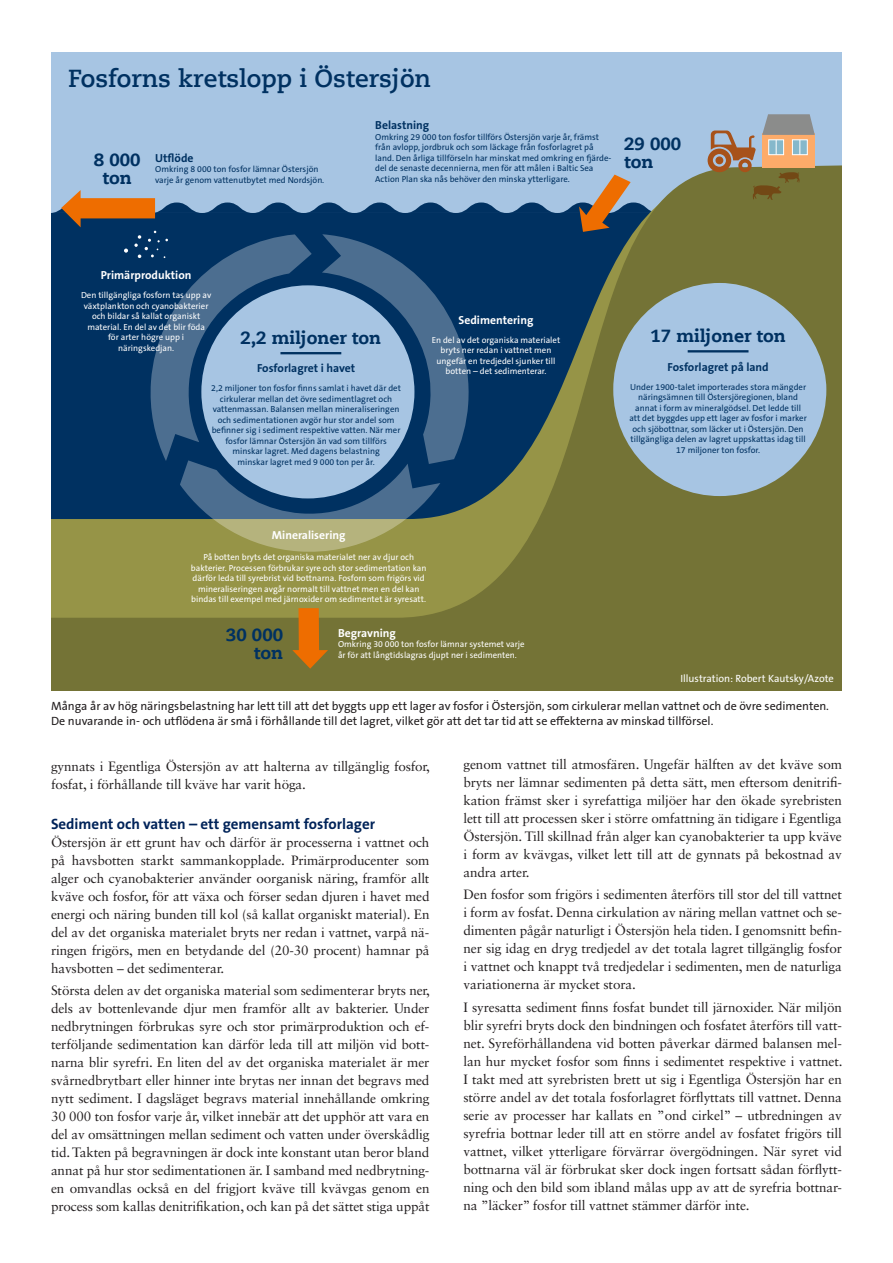
<style>
.page{position:relative;width:893px;height:1263px;background:#fff}
.page>*{position:absolute;margin:0;border:0;box-sizing:border-box;transform-origin:0 0}
.t1{font:700 24.6px "Caecilia Com 75";color:#003161}
.t2{font:800 17.55px/18.1px "Caecilia Com 85";color:#003161;text-align:center}
.Mellanrubriker{font:700 15px "The Sans B W7";color:#002359}
.Brödtext{font:13.5px/18px "Sabon LT Std";letter-spacing:-.01em;color:#231f20;text-align:justify}
.Bildtext{font:12px/15px "The Sans B W5 Plain";color:#231f20}
.t3{font:700 11.7px "The Sans B W7";color:#003161}
.t4{font:700 11.7px "The Sans B W7";color:#fff}
.Fotograf{font:10.5px "The Sans B W5 Plain";color:#fff}
.t5{font:8.7px/10.5px "The Sans B W5 Plain";color:#003161}
.t6{font:8.7px/10.5px "The Sans B W5 Plain";color:#fff;text-align:center}
</style>
<div class="page">
<div style="left:51px;top:52px;width:791px;height:602px;background:#a7c5e3"></div>
<svg style="left:51px;top:165px;width:791px;height:525px;fill:#747336"></svg>
<svg style="left:292px;top:608px;width:36px;height:61px"></svg>
<svg style="left:708px;top:114px;width:107px;height:86px"></svg>
<div style="left:613px;top:283px;width:213px;height:213px;background:#a7c5e3;border-radius:50%"></div>
<hr style="left:688px;top:350px;width:60px;height:2px;background:#003161">
<svg style="left:151px;top:258px;width:318px;height:294px"></svg>
<svg style="left:51px;top:175px;width:608px;height:83px"></svg>
<p class="t1" style="left:68px;top:62px;width:364px">Fosforns kretslopp i Östersjön</p>
<p class="t2" style="left:94px;top:150px;width:48px">8 000 ton</p>
<p class="t3" style="left:155px;top:150px;width:40px">Utflöde</p>
<p class="t5" style="left:155px;top:164px;width:171px">Omkring 8 000 ton fosfor lämnar Östersjön varje år genom vattenutbytet med Nordsjön.</p>
<p class="t3" style="left:375px;top:118px;width:56px">Belastning</p>
<p class="t5" style="left:375px;top:132px;width:238px">Omkring 29 000 ton fosfor tillförs Östersjön varje år, främst från avlopp, jordbruk och som läckage från fosforlagret på land. Den årliga tillförseln har minskat med omkring en ärde&shy;del de senaste decennierna, men för att målen i Baltic Sea Action Plan ska nås behöver den minska ytterligare.</p>
<p class="t2" style="left:624px;top:134px;width:59px;text-align:left">29 000 ton</p>
<p class="t4" style="left:101px;top:268px;width:92px">Primärproduktion</p>
<p class="t6" style="left:81px;top:290px;width:132px">Den tillgängliga fosforn tas upp av växtplankton och cyanobakterier och bildar så kallat organiskt material. En del av det blir föda för arter högre upp i näringskedjan.</p>
<p class="t2" style="left:241px;top:329px;width:142px">2,2 miljoner ton</p>
<p class="t3" style="left:257px;top:361px;width:100px">Fosforlagret i havet</p>
<p class="t5" style="left:211px;top:383px;width:191px;text-align:center">2,2 miljoner ton fosfor finns samlat i havet där det cirkulerar mellan det övre sedimentlagret och vattenmassan. Balansen mellan mineraliseringen och sedimentationen avgör hur stor andel som befinner sig i sediment respektive vatten. När mer fosfor lämnar Östersjön än vad som tillförs minskar lagret. Med dagens belastning<br>minskar lagret med 9 000 ton per år.</p>
<p class="t4" style="left:459px;top:312px;width:76px">Sedimentering</p>
<p class="t6" style="left:432px;top:335px;width:130px">En del av det organiska materialet bryts ner redan i vattnet men ungefär en tredjedel sjunker till botten – det sedimenterar.</p>
<p class="t4" style="left:272px;top:528px;width:75px">Mineralisering</p>
<p class="t6" style="left:191px;top:552px;width:237px">På botten bryts det organiska materialet ner av djur och bakterier. Processen förbrukar syre och stor sedimentation kan därför leda till syrebrist vid bottnarna. Fosforn som frigörs vid mineraliseringen avgår normalt till vattnet men en del kan bindas till exempel med järnoxider om sedimentet är syresatt.</p>
<p class="t2" style="left:226px;top:625px;width:59px;text-align:right">30 000 ton</p>
<p class="t4" style="left:338px;top:625px;width:59px">Begravning</p>
<p class="t6" style="left:338px;top:639px;width:188px;text-align:left">Omkring 30 000 ton fosfor lämnar systemet varje år för att långtidslagras djupt ner i sedimenten.</p>
<p class="t2" style="left:650px;top:327px;width:137px">17 miljoner ton</p>
<p class="t3" style="left:667px;top:359px;width:103px">Fosforlagret på land</p>
<p class="t5" style="left:629px;top:381px;width:179px;text-align:center">Under 1900-talet importerades stora mängder näringsämnen till Östersjöregionen, bland annat i form av mineralgödsel. Det ledde till att det byggdes upp ett lager av fosfor i marker och sjöbottnar, som läcker ut i Östersjön. Den tillgängliga delen av lagret uppskattas idag till 17 miljoner ton fosfor.</p>
<p class="Fotograf" style="left:680px;top:672px;width:155px">Illustration: Robert Kautsky/Azote</p>
<p class="Bildtext" style="left:51px;top:698px;width:779px">Många år av hög näringsbelastning har lett till att det byggts upp ett lager av fosfor i Östersjön, som cirkulerar mellan vattnet och de övre sedimenten.<br>De nuvarande in- och utflödena är små i förhållande till det lagret, vilket gör att det tar tid att se effekterna av minskad tillförsel.</p>
<p class="Brödtext" style="left:51px;top:757px;width:380px">gynnats i Egentliga Östersjön av att halterna av tillgänglig fosfor, fosfat, i förhållande till kväve har varit höga.</p>
<p class="Mellanrubriker" style="left:51px;top:814px;width:325px">Sediment och vatten – ett gemensamt fosforlager</p>
<p class="Brödtext" style="left:51px;top:833px;width:380px">Östersjön är ett grunt hav och därför är processerna i vattnet och på havsbotten starkt sammankopplade. Primärproducenter som alger och cyanobakterier använder oorganisk näring, framför allt kväve och fosfor, för att växa och förser sedan djuren i havet med energi och näring bunden till kol (så kallat organiskt material). En del av det organiska materialet bryts ner redan i vattnet, varpå nä&shy;ringen frigörs, men en betydande del (20-30 procent) hamnar på havsbotten – det sedimenterar.</p>
<p class="Brödtext" style="left:51px;top:981px;width:380px">Största delen av det organiska material som sedimenterar bryts ner, dels av bottenlevande djur men framför allt av bakterier. Under nedbrytningen förbrukas syre och stor primärproduktion och ef&shy;terföljande sedimentation kan därför leda till att miljön vid bott&shy;narna blir syrefri. En liten del av det organiska materialet är mer svårnedbrytbart eller hinner inte brytas ner innan det begravs med nytt sediment. I dagsläget begravs material innehållande omkring 30 000 ton fosfor varje år, vilket innebär att det upphör att vara en del av omsättningen mellan sediment och vatten under överskådlig tid. Takten på begravningen är dock inte konstant utan beror bland annat på hur stor sedimentationen är. I samband med nedbrytning&shy;en omvandlas också en del frigjort kväve till kvävgas genom en process som kallas denitrifikation, och kan på det sättet stiga uppåt</p>
<p class="Brödtext" style="left:463px;top:755px;width:380px">genom vattnet till atmosfären. Ungefär hälften av det kväve som bryts ner lämnar sedimenten på detta sätt, men eftersom denitrifi&shy;kation främst sker i syrefattiga miljöer har den ökade syrebristen lett till att processen sker i större omfattning än tidigare i Egentliga Östersjön. Till skillnad från alger kan cyanobakterier ta upp kväve i form av kvävgas, vilket lett till att de gynnats på bekostnad av andra arter.</p>
<p class="Brödtext" style="left:463px;top:885px;width:380px">Den fosfor som frigörs i sedimenten återförs till stor del till vattnet i form av fosfat. Denna cirkulation av näring mellan vattnet och se&shy;dimenten pågår naturligt i Östersjön hela tiden. I genomsnitt befin&shy;ner sig idag en dryg tredjedel av det totala lagret tillgänglig fosfor i vattnet och knappt två tredjedelar i sedimenten, men de naturliga variationerna är mycket stora.</p>
<p class="Brödtext" style="left:463px;top:998px;width:380px">I syresatta sediment finns fosfat bundet till järnoxider. När miljön blir syrefri bryts dock den bindningen och fosfatet återförs till vatt&shy;net. Syreförhållandena vid botten påverkar därmed balansen mel&shy;lan hur mycket fosfor som finns i sedimentet respektive i vattnet.<br>I takt med att syrebristen brett ut sig i Egentliga Östersjön har en större andel av det totala fosforlagret förflyttats till vattnet. Denna serie av processer har kallats en ”ond cirkel” – utbredningen av syrefria bottnar leder till att en större andel av fosfatet frigörs till vattnet, vilket ytterligare förvärrar övergödningen. När syret vid bottnarna väl är förbrukat sker dock ingen fortsatt sådan förflytt&shy;ning och den bild som ibland målas upp av att de syrefria bottnar&shy;na ”läcker” fosfor till vattnet stämmer därför inte.</p>
</div>
